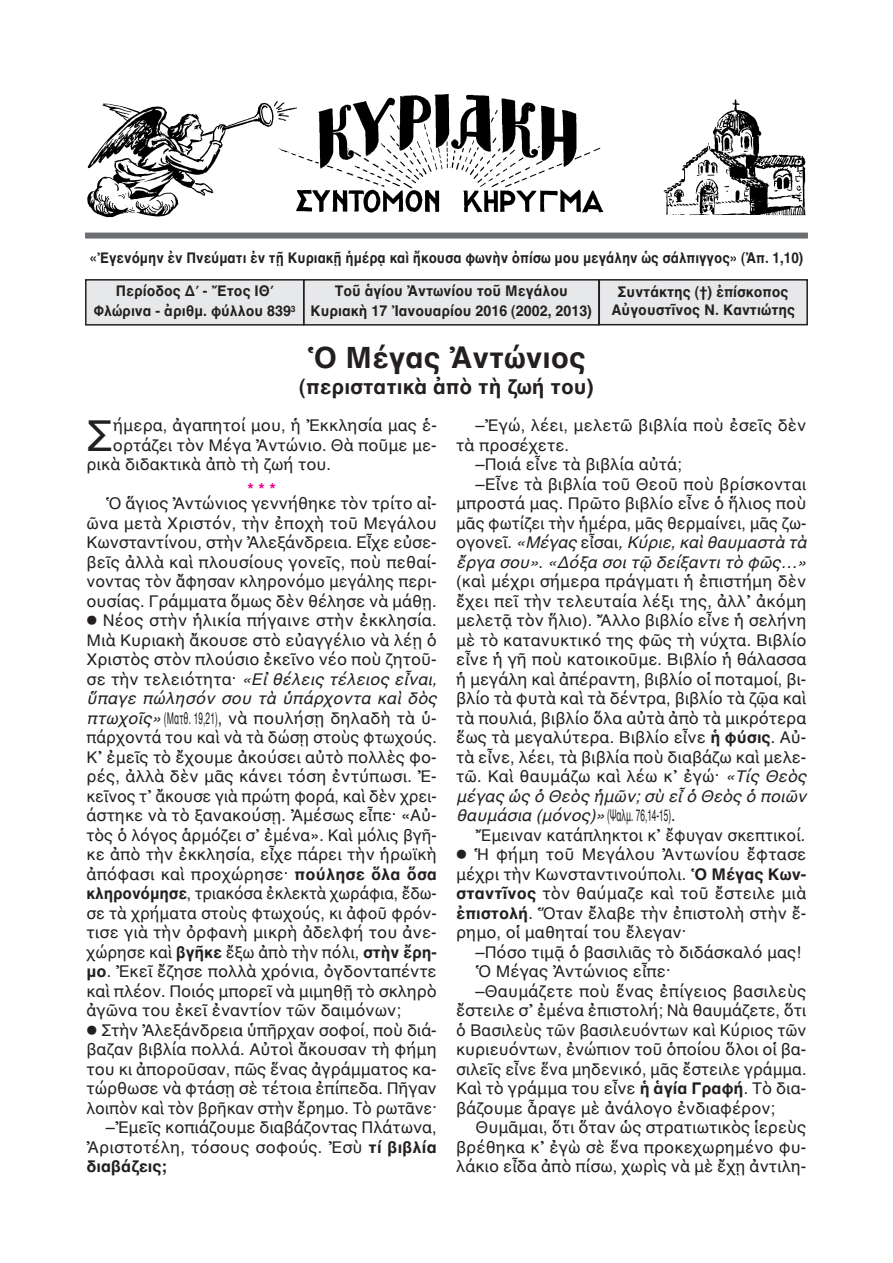
<style>
.page{position:relative;width:893px;height:1263px;background:#fff}
.page>*{position:absolute;margin:0;border:0;box-sizing:border-box;transform-origin:0 0}
.t1{font:43.5px "AL Helvetica";color:#231f20}
.t2{font:700 30px "AL Helvetica";color:#231f20}
.t3{font:700 21px "AL Helvetica";color:#231f20}
.t4{font:16.5px "AL Helvetica";color:#231f20}
.t5{font:italic 16.5px "AL Helvetica";color:#231f20}
.t6{font:16.5px "AL Helvetica";color:#231f20;scale:.5 1}
.t7{font:16.5px "AL Helvetica";color:#231f20;scale:.95 1}
.t8{font:700 16.5px "AL Helvetica";color:#231f20}
.t9{font:700 16.5px "AL Helvetica";color:#ed028c}
.t10{font:700 15px/19.5px "AL Helvetica";color:#231f20;text-align:center;scale:.95 1}
.t11{font:700 15px "AL Helvetica";color:#231f20;scale:.9 1}
.s1{font-style:normal}
.s2{font-style:italic}
.s3{font-weight:700}
</style>
<div class="page">
<div style="left:304px;top:280px;width:295px;height:45px;background:#e7e8e9"></div>
<div style="left:303px;top:279px;width:297px;height:47px;border:2px solid #231f20"></div>
<div style="left:87px;top:281px;width:216px;height:43px;background:#e7e8e9"></div>
<div style="left:85px;top:279px;width:219px;height:47px;border:2px solid #231f20"></div>
<div style="left:600px;top:281px;width:206px;height:43px;background:#e7e8e9"></div>
<div style="left:598px;top:279px;width:210px;height:46px;border:2px solid #231f20"></div>
<div style="left:85px;top:233px;width:723px;height:6px;background:#6c6d70"></div>
<img style="left:87px;top:94px;width:719px;height:124px">
<p class="t11" style="left:90px;top:249px;width:794px">«Ἐγενόμην ἐν Πνεύματι ἐν τῇ Κυριακῇ ἡμέρᾳ καὶ ἤκουσα φωνὴν ὀπίσω μου μεγάλην ὡς σάλπιγγος» (Ἀπ. 1,10)</p>
<p class="t10" style="left:311px;top:281px;width:298px">Τοῦ ἁγίου Ἀντωνίου τοῦ Μεγάλου<br>Κυριακὴ 17 Ἰανουαρίου 2016 (2002, 2013)</p>
<p class="t10" style="left:94px;top:281px;width:214px">Περίοδος Δ΄ - Ἔτος ΙΘ΄<br>Φλώρινα - ἀριθμ. φύλλου 839<sup>3</sup></p>
<p class="t10" style="left:611px;top:283px;width:195px;line-height:18px">Συντάκτης (†) ἐπίσκοπος<br>Αὐγουστῖνος Ν. Καντιώτης</p>
<h2 class="t2" style="left:307px;top:339px;width:280px">Ὁ Μέγας Ἀντώνιος</h2>
<p class="t3" style="left:299px;top:374px;width:296px">(περιστατικὰ ἀπὸ τὴ ζωή του)</p>
<h1 class="t1" style="left:87px;top:409px;width:28px">Σ</h1>
<p class="t4" style="left:113px;top:416px;width:325px">ήμερα, ἀγαπητοί μου, ἡ Ἐκκλησία μας ἑ-</p>
<p class="t4" style="left:113px;top:435px;width:325px">ορτάζει τὸν Μέγα Ἀντώνιο. Θὰ ποῦμε με-</p>
<p class="t4" style="left:87px;top:455px;width:246px">ρικὰ διδακτικὰ ἀπὸ τὴ ζωή του.</p>
<p class="t9" style="left:247px;top:479px;width:30px">***</p>
<p class="t4" style="left:106px;top:494px;width:332px">Ὁ ἅγιος Ἀντώνιος γεννήθηκε τὸν τρίτο αἰ-</p>
<p class="t4" style="left:87px;top:513px;width:352px">ῶνα μετὰ Χριστόν, τὴν ἐποχὴ τοῦ Μεγάλου</p>
<p class="t4" style="left:87px;top:533px;width:352px">Κωνσταντίνου, στὴν Ἀλεξάνδρεια. Εἶχε εὐσε-</p>
<p class="t4" style="left:87px;top:552px;width:352px">βεῖς ἀλλὰ καὶ πλουσίους γονεῖς, ποὺ πεθαί-</p>
<p class="t4" style="left:87px;top:572px;width:352px">νοντας τὸν ἄφησαν κληρονόμο μεγάλης περι-</p>
<p class="t4" style="left:87px;top:591px;width:352px">ουσίας. Γράμματα ὅμως δὲν θέλησε νὰ μάθῃ.</p>
<p class="t4" style="left:87px;top:611px;width:352px">⃝ Νέος στὴν ἡλικία πήγαινε στὴν ἐκκλησία.</p>
<p class="t4" style="left:87px;top:630px;width:352px">Μιὰ Κυριακὴ ἄκουσε στὸ εὐαγγέλιο νὰ λέῃ ὁ</p>
<p class="t4" style="left:87px;top:650px;width:352px">Χριστὸς στὸν πλούσιο ἐκεῖνο νέο ποὺ ζητοῦ-</p>
<p class="t5" style="left:87px;top:669px;width:352px"><span class="s1">σε τὴν τελειότητα·</span> «Εἰ θέλεις τέλειος εἶναι,</p>
<p class="t5" style="left:87px;top:689px;width:352px">ὕπαγε πώλησόν σου τὰ ὑπάρχοντα καὶ δὸς</p>
<p class="t6" style="left:87px;top:708px;width:702px"><span class="s2">πτωχοῖς»</span> (Ματθ. 19,21), νὰ πουλήσῃ δηλαδὴ τὰ ὑ-</p>
<p class="t4" style="left:87px;top:728px;width:352px">πάρχοντά του καὶ νὰ τὰ δώσῃ στοὺς φτωχούς.</p>
<p class="t4" style="left:87px;top:747px;width:352px">Κ᾿ ἐμεῖς τὸ ἔχουμε ἀκούσει αὐτὸ πολλὲς φο-</p>
<p class="t4" style="left:87px;top:767px;width:352px">ρές, ἀλλὰ δὲν μᾶς κάνει τόση ἐντύπωσι. Ἐ-</p>
<p class="t4" style="left:87px;top:786px;width:352px">κεῖνος τ᾿ ἄκουσε γιὰ πρώτη φορά, καὶ δὲν χρει-</p>
<p class="t4" style="left:87px;top:806px;width:352px">άστηκε νὰ τὸ ξανακούσῃ. Ἀμέσως εἶπε· «Αὐ-</p>
<p class="t4" style="left:87px;top:825px;width:352px">τὸς ὁ λόγος ἁρμόζει σ᾿ ἐμένα». Καὶ μόλις βγῆ-</p>
<p class="t4" style="left:87px;top:845px;width:352px">κε ἀπὸ τὴν ἐκκλησία, εἶχε πάρει τὴν ἡρωϊκὴ</p>
<p class="t4" style="left:87px;top:864px;width:352px">ἀπόφασι καὶ προχώρησε· <span class="s3">πούλησε ὅλα ὅσα</span></p>
<p class="t7" style="left:87px;top:884px;width:370px"><span class="s3">κληρονόμησε</span>, τριακόσα ἐκλεκτὰ χωράφια, ἔδω-</p>
<p class="t4" style="left:87px;top:903px;width:352px">σε τὰ χρήματα στοὺς φτωχούς, κι ἀφοῦ φρόν-</p>
<p class="t4" style="left:87px;top:923px;width:352px">τισε γιὰ τὴν ὀρφανὴ μικρὴ ἀδελφή του ἀνε-</p>
<p class="t4" style="left:87px;top:942px;width:352px">χώρησε καὶ <span class="s3">βγῆκε</span> ἔξω ἀπὸ τὴν πόλι, <span class="s3">στὴν ἔρη-</span></p>
<p class="t4" style="left:87px;top:962px;width:352px"><span class="s3">μο</span>. Ἐκεῖ ἔζησε πολλὰ χρόνια, ὀγδονταπέντε</p>
<p class="t4" style="left:87px;top:981px;width:352px">καὶ πλέον. Ποιός μπορεῖ νὰ μιμηθῇ τὸ σκληρὸ</p>
<p class="t4" style="left:87px;top:1001px;width:316px">ἀγῶνα του ἐκεῖ ἐναντίον τῶν δαιμόνων;</p>
<p class="t4" style="left:87px;top:1020px;width:352px">⃝ Στὴν Ἀλεξάνδρεια ὑπῆρχαν σοφοί, ποὺ διά-</p>
<p class="t4" style="left:87px;top:1040px;width:352px">βαζαν βιβλία πολλά. Αὐτοὶ ἄκουσαν τὴ φήμη</p>
<p class="t4" style="left:87px;top:1059px;width:352px">του κι ἀποροῦσαν, πῶς ἕνας ἀγράμματος κα-</p>
<p class="t4" style="left:87px;top:1079px;width:352px">τώρθωσε νὰ φτάσῃ σὲ τέτοια ἐπίπεδα. Πῆγαν</p>
<p class="t4" style="left:87px;top:1098px;width:352px">λοιπὸν καὶ τὸν βρῆκαν στὴν ἔρημο. Τὸ ρωτᾶνε·</p>
<p class="t4" style="left:106px;top:1118px;width:332px">–Ἐμεῖς κοπιάζουμε διαβάζοντας Πλάτωνα,</p>
<p class="t4" style="left:87px;top:1137px;width:352px">Ἀριστοτέλη, τόσους σοφούς. Ἐσὺ <span class="s3">τί βιβλία</span></p>
<p class="t8" style="left:87px;top:1156px;width:82px">διαβάζεις;</p>
<p class="t4" style="left:475px;top:416px;width:332px">–Ἐγώ, λέει, μελετῶ βιβλία ποὺ ἐσεῖς δὲν</p>
<p class="t4" style="left:456px;top:435px;width:115px">τὰ προσέχετε.</p>
<p class="t4" style="left:475px;top:455px;width:208px">–Ποιά εἶνε τὰ βιβλία αὐτά;</p>
<p class="t4" style="left:475px;top:474px;width:332px">–Εἶνε τὰ βιβλία τοῦ Θεοῦ ποὺ βρίσκονται</p>
<p class="t4" style="left:456px;top:494px;width:352px">μπροστά μας. Πρῶτο βιβλίο εἶνε ὁ ἥλιος ποὺ</p>
<p class="t4" style="left:456px;top:513px;width:352px">μᾶς φωτίζει τὴν ἡμέρα, μᾶς θερμαίνει, μᾶς ζω-</p>
<p class="t5" style="left:456px;top:533px;width:352px"><span class="s1">ογονεῖ.</span> «Μέγας <span class="s1">εἶσαι</span>, Κύριε, καὶ θαυμαστὰ τὰ</p>
<p class="t5" style="left:456px;top:552px;width:352px">ἔργα σου»<span class="s1">.</span> «Δόξα σοι τῷ δείξαντι τὸ φῶς…»</p>
<p class="t4" style="left:456px;top:572px;width:352px">(καὶ μέχρι σήμερα πράγματι ἡ ἐπιστήμη δὲν</p>
<p class="t4" style="left:456px;top:591px;width:352px">ἔχει πεῖ τὴν τελευταία λέξι της, ἀλλ᾿ ἀκόμη</p>
<p class="t4" style="left:456px;top:611px;width:352px">μελετᾷ τὸν ἥλιο). Ἄλλο βιβλίο εἶνε ἡ σελήνη</p>
<p class="t4" style="left:456px;top:630px;width:352px">μὲ τὸ κατανυκτικό της φῶς τὴ νύχτα. Βιβλίο</p>
<p class="t4" style="left:456px;top:650px;width:352px">εἶνε ἡ γῆ ποὺ κατοικοῦμε. Βιβλίο ἡ θάλασσα</p>
<p class="t4" style="left:456px;top:669px;width:352px">ἡ μεγάλη καὶ ἀπέραντη, βιβλίο οἱ ποταμοί, βι-</p>
<p class="t4" style="left:456px;top:689px;width:352px">βλίο τὰ φυτὰ καὶ τὰ δέντρα, βιβλίο τὰ ζῷα καὶ</p>
<p class="t4" style="left:456px;top:708px;width:352px">τὰ πουλιά, βιβλίο ὅλα αὐτὰ ἀπὸ τὰ μικρότερα</p>
<p class="t4" style="left:456px;top:728px;width:352px">ἕως τὰ μεγαλύτερα. Βιβλίο εἶνε <span class="s3">ἡ φύσις</span>. Αὐ-</p>
<p class="t4" style="left:456px;top:747px;width:352px">τὰ εἶνε, λέει, τὰ βιβλία ποὺ διαβάζω καὶ μελε-</p>
<p class="t4" style="left:456px;top:767px;width:352px">τῶ. Καὶ θαυμάζω καὶ λέω κ᾿ ἐγώ· <span class="s2">«Τίς Θεὸς</span></p>
<p class="t5" style="left:456px;top:786px;width:352px">μέγας ὡς ὁ Θεὸς ἡμῶν; σὺ εἶ ὁ Θεὸς ὁ ποιῶν</p>
<p class="t5" style="left:456px;top:806px;width:221px">θαυμάσια (μόνος)»<span class="s1">(Ψαλμ. 76,14-15).</span></p>
<p class="t4" style="left:475px;top:825px;width:331px">Ἔμειναν κατάπληκτοι κ᾿ ἔφυγαν σκεπτικοί.</p>
<p class="t4" style="left:456px;top:845px;width:352px">⃝ Ἡ φήμη τοῦ Μεγάλου Ἀντωνίου ἔφτασε</p>
<p class="t4" style="left:456px;top:864px;width:352px">μέχρι τὴν Κωνσταντινούπολι. <span class="s3">Ὁ Μέγας Κων-</span></p>
<p class="t4" style="left:456px;top:884px;width:352px"><span class="s3">σταντῖνος</span> τὸν θαύμαζε καὶ τοῦ ἔστειλε μιὰ</p>
<p class="t4" style="left:456px;top:903px;width:352px"><span class="s3">ἐπιστολή</span>. Ὅταν ἔλαβε τὴν ἐπιστολὴ στὴν ἔ-</p>
<p class="t4" style="left:456px;top:923px;width:232px">ρημο, οἱ μαθηταί του ἔλεγαν·</p>
<p class="t4" style="left:475px;top:942px;width:327px">–Πόσο τιμᾷ ὁ βασιλιᾶς τὸ διδάσκαλό μας!</p>
<p class="t4" style="left:475px;top:962px;width:197px">Ὁ Μέγας Ἀντώνιος εἶπε·</p>
<p class="t4" style="left:475px;top:981px;width:332px">–Θαυμάζετε ποὺ ἕνας ἐπίγειος βασιλεὺς</p>
<p class="t4" style="left:456px;top:1001px;width:352px">ἔστειλε σ᾿ ἐμένα ἐπιστολή; Νὰ θαυμάζετε, ὅτι</p>
<p class="t4" style="left:456px;top:1020px;width:352px">ὁ Βασιλεὺς τῶν βασιλευόντων καὶ Κύριος τῶν</p>
<p class="t4" style="left:456px;top:1040px;width:352px">κυριευόντων, ἐνώπιον τοῦ ὁποίου ὅλοι οἱ βα-</p>
<p class="t4" style="left:456px;top:1059px;width:352px">σιλεῖς εἶνε ἕνα μηδενικό, μᾶς ἔστειλε γράμμα.</p>
<p class="t4" style="left:456px;top:1079px;width:352px">Καὶ τὸ γράμμα του εἶνε <span class="s3">ἡ ἁγία Γραφή</span>. Τὸ δια-</p>
<p class="t4" style="left:456px;top:1098px;width:321px">βάζουμε ἆραγε μὲ ἀνάλογο ἐνδιαφέρον;</p>
<p class="t4" style="left:475px;top:1118px;width:332px">Θυμᾶμαι, ὅτι ὅταν ὡς στρατιωτικὸς ἱερεὺς</p>
<p class="t4" style="left:456px;top:1137px;width:352px">βρέθηκα κ᾿ ἐγὼ σὲ ἕνα προκεχωρημένο φυ-</p>
<p class="t4" style="left:456px;top:1157px;width:352px">λάκιο εἶδα ἀπὸ πίσω, χωρὶς νὰ μὲ ἔχῃ ἀντιλη-</p>
</div>
